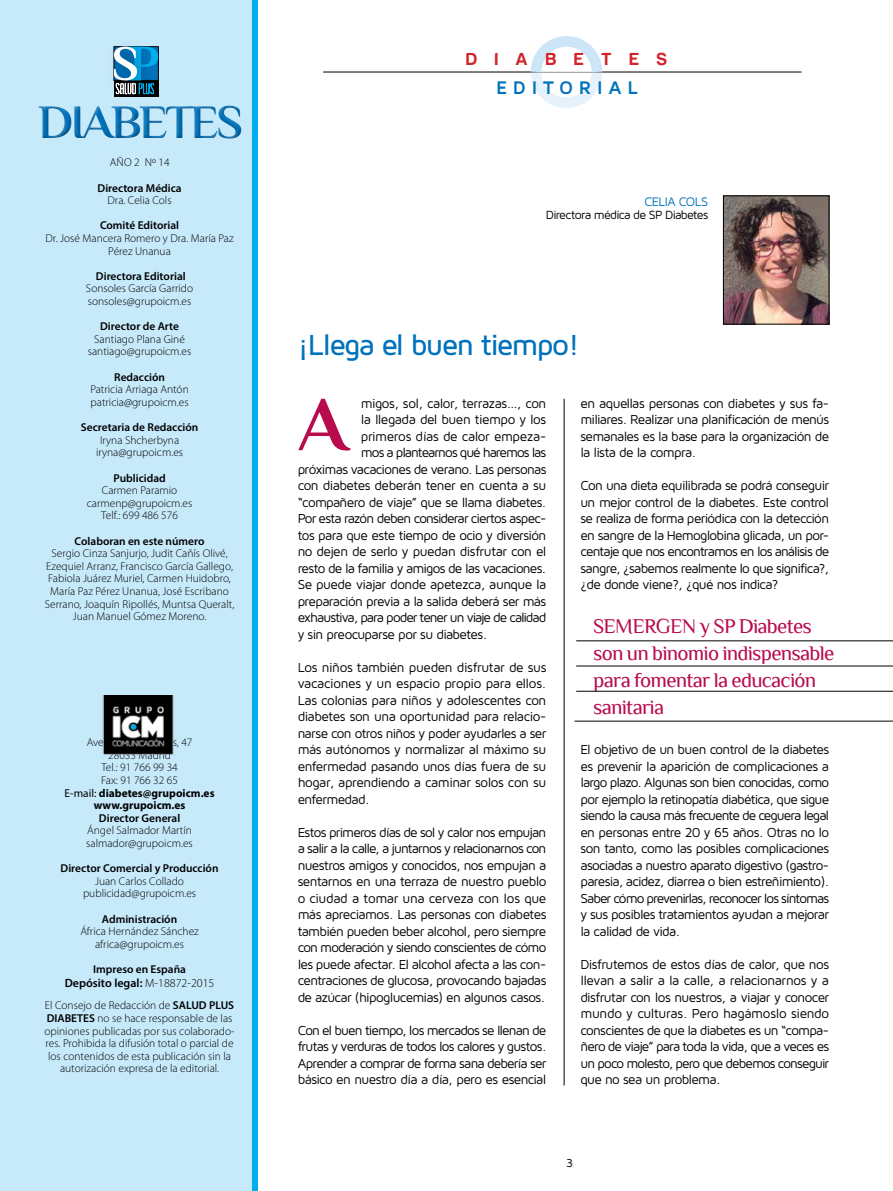
<style>
.page{position:relative;width:893px;height:1191px;background:#fff}
.page>*{position:absolute;margin:0;border:0;box-sizing:border-box;transform-origin:0 0}
.t1{font:700 78px "Philosopher";color:#b80b4d}
.t2{font:700 48.3px "Philosopher";letter-spacing:-.06em;color:#0072bc}
.t3{font:500 30px "Maven Pro";letter-spacing:-.065em;color:#0072bc}
.t4{font:21px/27px "Philosopher";letter-spacing:-.035em;color:#b80b4d}
.t5{font:700 18.9px "Maven Pro";letter-spacing:.3em;color:#0072bc}
.t6{font:700 18px "Harabara";letter-spacing:1em;color:#d2232a}
.t7{font:13.5px/16.5px "Maven Pro";letter-spacing:-.05em;color:#000;text-align:justify}
.t8{font:13.5px "Maven Pro";letter-spacing:-.07em;color:#000}
.t9{font:13.5px "Maven Pro";letter-spacing:-.03em;color:#000}
.t10{font:12.9px "Maven Pro";color:#0072bc}
.t11{font:12.3px "Maven Pro";letter-spacing:-.055em;color:#000}
.t12{font:600 12px "Myriad Pro";color:#000}
.t13{font:12px "Maven Pro";color:#000}
.t14{font:300 11.4px/12.6px "Myriad Pro";color:#000;text-align:center}
.t15{font:600 11.4px "Myriad Pro";color:#000}
.s1{font-weight:400}
.s2{font-weight:700}
.s3{font-weight:300}
.s4{font-weight:600}
</style>
<div class="page">
<div style="left:569px;top:1160px;width:5px;height:8px;background:#000;opacity:.1"></div>
<hr style="left:323px;top:72px;width:478px;height:1px;background:#000">
<img style="left:725px;top:198px;width:102px;height:124px">
<div style="left:723px;top:196px;width:106px;height:128px;border:1px solid #000"></div>
<svg style="left:525px;top:36px;width:83px;height:72px"></svg>
<div style="left:0;top:0;width:252px;height:1191px;background:#c7eafb"></div>
<img style="left:102px;top:695px;width:72px;height:60px">
<div style="left:114px;top:80px;width:45px;height:17px;background:#000"></div>
<div style="left:114px;top:46px;width:45px;height:35px;border:1px solid #000"></div>
<div style="left:104px;top:37px;width:51px;height:61px;background:#000;opacity:.3"></div>
<svg style="left:114px;top:47px;width:44px;height:47px;background:#3a86ae"></svg>
<div style="left:34px;top:102px;width:214px;height:44px;background:#000;opacity:.75"></div>
<hr style="left:564px;top:399px;width:1px;height:686px;background:#000">
<hr style="left:576px;top:666px;width:317px;height:1px;background:#000">
<hr style="left:576px;top:691px;width:317px;height:1px;background:#000">
<hr style="left:576px;top:640px;width:317px;height:1px;background:#000">
<hr style="left:574px;top:721px;width:319px;height:1px;background:#000">
<h2 class="t2" style="left:38px;top:97px;width:207px">DIABETES</h2>
<p class="t14" style="left:110px;top:156px;width:61px">año 2 Nº 14</p>
<p class="t15" style="left:98px;top:180px;width:86px">Directora Médica</p>
<p class="t14" style="left:108px;top:194px;width:65px">Dra. Celia Cols</p>
<p class="t15" style="left:100px;top:218px;width:81px">Comité Editorial</p>
<p class="t14" style="left:45px;top:232px;width:190px">Dr. José Mancera Romero y Dra. María Paz<br>Pérez Unanua</p>
<p class="t15" style="left:96px;top:269px;width:91px">Directora Editorial</p>
<p class="t14" style="left:86px;top:282px;width:109px;text-align:left">Sonsoles García Garrido sonsoles@grupoicm.es</p>
<p class="t15" style="left:100px;top:319px;width:80px">Director de Arte</p>
<p class="t14" style="left:88px;top:333px;width:105px">Santiago Plana Giné santiago@grupoicm.es</p>
<p class="t15" style="left:114px;top:369px;width:52px">Redacción</p>
<p class="t14" style="left:90px;top:383px;width:100px;text-align:left">Patricia Arriaga Antón patricia@grupoicm.es</p>
<p class="t15" style="left:81px;top:420px;width:119px">Secretaria de Redacción</p>
<p class="t14" style="left:96px;top:434px;width:89px">Iryna Shcherbyna iryna@grupoicm.es</p>
<p class="t15" style="left:113px;top:470px;width:54px">Publicidad</p>
<p class="t14" style="left:87px;top:484px;width:107px">Carmen Paramio carmenp@grupoicm.es<br>Telf.: 699 486 576</p>
<p class="t15" style="left:75px;top:533px;width:131px">Colaboran en este número</p>
<p class="t14" style="left:45px;top:547px;width:191px">Sergio Cinza Sanjurjo, Judit Cañís Olivé, Ezequiel Arranz, Francisco García Gallego, Fabiola Juárez Muriel, Carmen Huidobro, María Paz Pérez Unanua, José Escribano Serrano, Joaquín Ripollés, Muntsa Queralt, Juan Manuel Gómez Moreno.</p>
<p class="t14" style="left:65px;top:749px;width:151px">28033 Madrid<br>Tel.: 91 766 99 34<br>Fax: 91 766 32 65<br><span class="s1">E-mail:</span> <span class="s2">diabetes@grupoicm.es www.grupoicm.es</span></p>
<p class="t15" style="left:99px;top:810px;width:83px">Director General</p>
<p class="t14" style="left:86px;top:824px;width:108px;text-align:left">Ángel Salmador Martín salmador@grupoicm.es</p>
<p class="t15" style="left:61px;top:861px;width:160px">Director Comercial y Producción</p>
<p class="t14" style="left:83px;top:875px;width:115px">Juan Carlos Collado publicidad@grupoicm.es</p>
<p class="t15" style="left:102px;top:911px;width:77px">Administración</p>
<p class="t14" style="left:80px;top:925px;width:120px">África Hernández Sánchez africa@grupoicm.es</p>
<p class="t15" style="left:93px;top:962px;width:94px">Impreso en España</p>
<p class="t12" style="left:65px;top:975px;width:151px">Depósito legal: <span class="s3">M-18872-2015</span></p>
<p class="t14" style="left:44px;top:999px;width:192px">El Consejo de Redacción de <span class="s4">SALUD PLUS DIABETES</span> no se hace responsable de las opiniones publicadas por sus colaborado&shy;res. Prohibida la difusión total o parcial de los contenidos de esta publicación sin la autorización expresa de la editorial.</p>
<h3 class="t6" style="left:466px;top:49px;width:202px">DIABETES</h3>
<h3 class="t5" style="left:496px;top:76px;width:143px">EDITORIAL</h3>
<p class="t10" style="left:644px;top:193px;width:50px">Celia Cols</p>
<p class="t11" style="left:546px;top:208px;width:164px">Directora médica de SP Diabetes</p>
<h3 class="t3" style="left:298px;top:326px;width:284px">¡Llega el buen tiempo!</h3>
<p class="t9" style="left:361px;top:394px;width:187px">migos, sol, calor, terrazas…, con</p>
<p class="t7" style="left:361px;top:411px;width:187px">la llegada del buen tiempo y los</p>
<p class="t9" style="left:361px;top:427px;width:187px">primeros días de calor empeza-</p>
<p class="t8" style="left:361px;top:444px;width:187px">mos a plantearnos qué haremos las</p>
<p class="t7" style="left:298px;top:460px;width:250px">próximas vacaciones de verano. Las personas</p>
<p class="t7" style="left:298px;top:477px;width:250px">con diabetes deberán tener en cuenta a su</p>
<p class="t7" style="left:298px;top:493px;width:250px">“compañero de viaje” que se llama diabetes.</p>
<p class="t7" style="left:298px;top:510px;width:250px">Por esta razón deben considerar ciertos aspec-</p>
<p class="t7" style="left:298px;top:526px;width:250px">tos para que este tiempo de ocio y diversión</p>
<p class="t7" style="left:298px;top:543px;width:250px">no dejen de serlo y puedan disfrutar con el</p>
<p class="t7" style="left:298px;top:559px;width:250px">resto de la familia y amigos de las vacaciones.</p>
<p class="t7" style="left:298px;top:576px;width:250px">Se puede viajar donde apetezca, aunque la</p>
<p class="t7" style="left:298px;top:592px;width:250px">preparación previa a la salida deberá ser más</p>
<p class="t8" style="left:298px;top:609px;width:250px">exhaustiva, para poder tener un viaje de calidad</p>
<p class="t7" style="left:298px;top:625px;width:191px">y sin preocuparse por su diabetes.</p>
<p class="t7" style="left:298px;top:658px;width:250px">Los niños también pueden disfrutar de sus vacaciones y un espacio propio para ellos.<br>Las colonias para niños y adolescentes con diabetes son una oportunidad para relacio&shy;narse con otros niños y poder ayudarles a ser más autónomos y normalizar al máximo su enfermedad pasando unos días fuera de su hogar, aprendiendo a caminar solos con su enfermedad.</p>
<p class="t7" style="left:298px;top:823px;width:250px">Estos primeros días de sol y calor nos empujan a salir a la calle, a juntarnos y relacionarnos con nuestros amigos y conocidos, nos empujan a sentarnos en una terraza de nuestro pueblo o ciudad a tomar una cerveza con los que más apreciamos. Las personas con diabetes también pueden beber alcohol, pero siempre con moderación y siendo conscientes de cómo les puede afectar. El alcohol afecta a las con&shy;centraciones de glucosa, provocando bajadas de azúcar (hipoglucemias) en algunos casos.</p>
<p class="t7" style="left:298px;top:1021px;width:250px">Con el buen tiempo, los mercados se llenan de frutas y verduras de todos los calores y gustos.<br>Aprender a comprar de forma sana debería ser básico en nuestro día a día, pero es esencial</p>
<p class="t7" style="left:580px;top:394px;width:250px">en aquellas personas con diabetes y sus fa&shy;miliares. Realizar una planificación de menús semanales es la base para la organización de la lista de la compra.</p>
<p class="t7" style="left:580px;top:476px;width:250px">Con una dieta equilibrada se podrá conseguir un mejor control de la diabetes. Este control se realiza de forma periódica con la detección en sangre de la Hemoglobina glicada, un por&shy;centaje que nos encontramos en los análisis de sangre, ¿sabemos realmente lo que significa?, ¿de donde viene?, ¿qué nos indica?</p>
<h1 class="t1" style="left:298px;top:383px;width:52px">A</h1>
<h3 class="t4" style="left:593px;top:612px;width:243px">SEMERGEN y SP Diabetes son un binomio indispensable para fomentar la educación sanitaria</h3>
<p class="t7" style="left:580px;top:740px;width:250px">El objetivo de un buen control de la diabetes es prevenir la aparición de complicaciones a largo plazo. Algunas son bien conocidas, como por ejemplo la retinopatía diabética, que sigue siendo la causa más frecuente de ceguera legal en personas entre 20 y 65 años. Otras no lo son tanto, como las posibles complicaciones asociadas a nuestro aparato digestivo (gastro&shy;paresia, acidez, diarrea o bien estreñimiento).<br>Saber cómo prevenirlas, reconocer los síntomas y sus posibles tratamientos ayudan a mejorar la calidad de vida.</p>
<p class="t7" style="left:580px;top:955px;width:250px">Disfrutemos de estos días de calor, que nos llevan a salir a la calle, a relacionarnos y a disfrutar con los nuestros, a viajar y conocer mundo y culturas. Pero hagámoslo siendo conscientes de que la diabetes es un “compa&shy;ñero de viaje” para toda la vida, que a veces es un poco molesto, pero que debemos conseguir que no sea un problema.</p>
<p class="t13" style="left:566px;top:1155px;width:8px">3</p>
</div>
